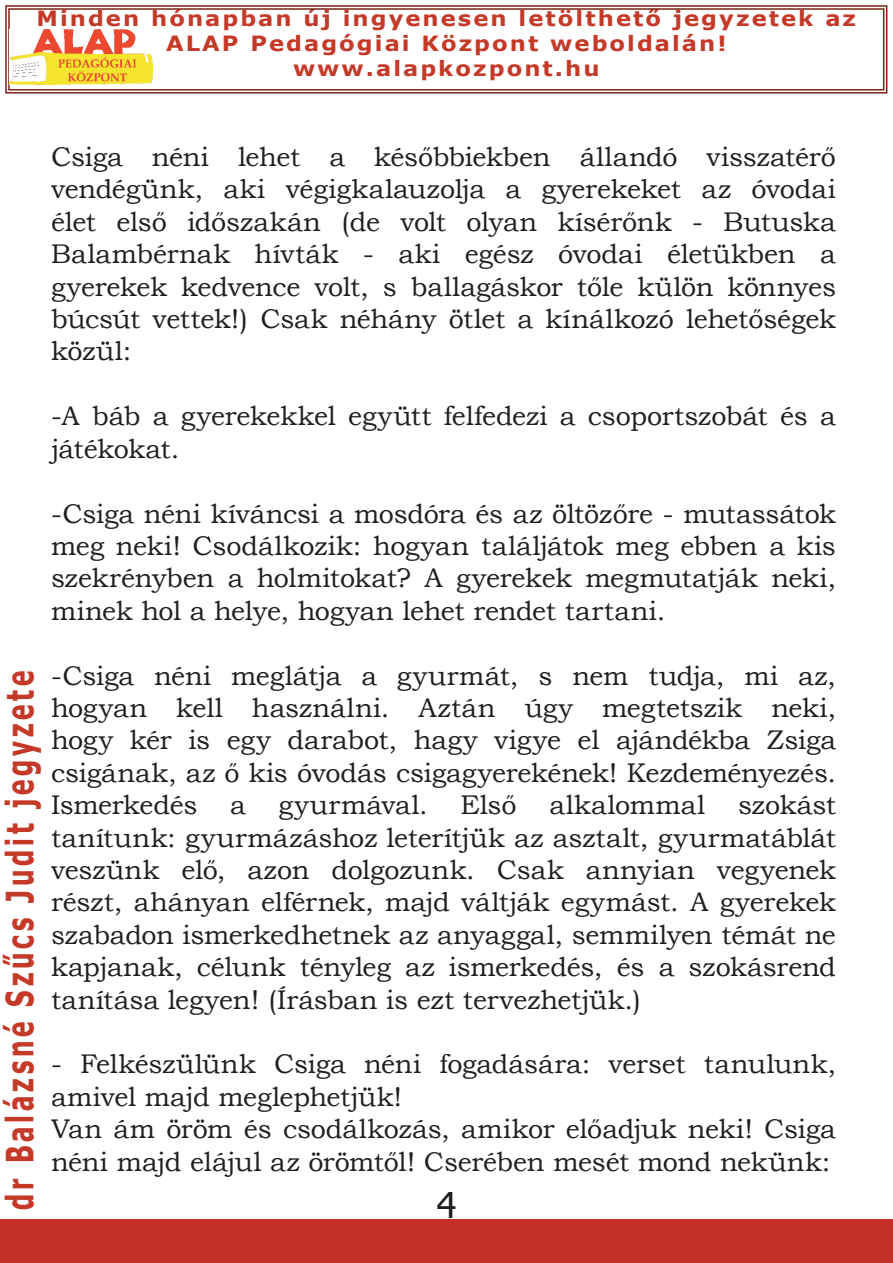
<style>
.page{position:relative;width:893px;height:1263px;background:#fff}
.page>*{position:absolute;margin:0;border:0;box-sizing:border-box;transform-origin:0 0}
.t1{font:700 37.5px "Tahoma";letter-spacing:.15em;color:#c43927;scale:.68 1}
.t2{font:36px "Tahoma";color:#231f20}
.t3{font:27px/32.4px "Bookman Old Style";letter-spacing:-.01em;color:#231f20;text-align:justify}
.t4{font:700 21px/25.2px "Verdana";letter-spacing:.09em;color:#c43927;text-align:center;scale:1.08 1}
</style>
<div class="page">
<svg style="left:5px;top:5px;width:882px;height:89px"></svg>
<svg style="left:8px;top:8px;width:876px;height:83px"></svg>
<img style="left:10px;top:29px;width:143px;height:55px">
<div style="left:0;top:1219px;width:893px;height:44px;background:#c33126"></div>
<p class="t4" style="left:36px;top:5px;width:760px">Minden hónapban új ingyenesen letölthető jegyzetek az<br>ALAP Pedagógiai Központ weboldalán! www.alapkozpont.hu</p>
<p class="t3" style="left:51px;top:141px;width:786px">Csiga néni lehet a későbbiekben állandó visszatérő vendégünk, aki végigkalauzolja a gyerekeket az óvodai élet első időszakán (de volt olyan kísérőnk - Butuska Balambérnak hívták - aki egész óvodai életükben a gyerekek kedvence volt, s ballagáskor tőle külön könnyes búcsút vettek!) Csak néhány ötlet a kínálkozó lehetőségek közül:</p>
<p class="t3" style="left:51px;top:400px;width:786px">-A báb a gyerekekkel együtt felfedezi a csoportszobát és a játékokat.</p>
<p class="t3" style="left:51px;top:497px;width:786px">-Csiga néni kíváncsi a mosdóra és az öltözőre - mutassátok meg neki! Csodálkozik: hogyan találjátok meg ebben a kis szekrényben a holmitokat? A gyerekek megmutatják neki, minek hol a helye, hogyan lehet rendet tartani.</p>
<p class="t3" style="left:51px;top:659px;width:787px">-Csiga néni meglátja a gyurmát, s nem tudja, mi az, hogyan kell használni. Aztán úgy megtetszik neki, hogy kér is egy darabot, hagy vigye el ajándékba Zsiga csigának, az ő kis óvodás csigagyerekének! Kezdeményezés.<br>Ismerkedés a gyurmával. Első alkalommal szokást tanítunk: gyurmázáshoz leterítjük az asztalt, gyurmatáblát veszünk elő, azon dolgozunk. Csak annyian vegyenek részt, ahányan elférnek, majd váltják egymást. A gyerekek szabadon ismerkedhetnek az anyaggal, semmilyen témát ne kapjanak, célunk tényleg az ismerkedés, és a szokásrend tanítása legyen! (Írásban is ezt tervezhetjük.)</p>
<p class="t3" style="left:51px;top:1048px;width:786px;text-align:left">- Felkészülünk Csiga néni fogadására: verset tanulunk, amivel majd meglephetjük!<br>Van ám öröm és csodálkozás, amikor előadjuk neki! Csiga néni majd elájul az örömtől! Cserében mesét mond nekünk:</p>
<h1 class="t1" style="left:-6px;top:1210px;width:794px;rotate:-90deg">dr Balázsné Szűcs Judit jegyzete</h1>
<h2 class="t2" style="left:437px;top:1181px;width:21px">4</h2>
</div>
